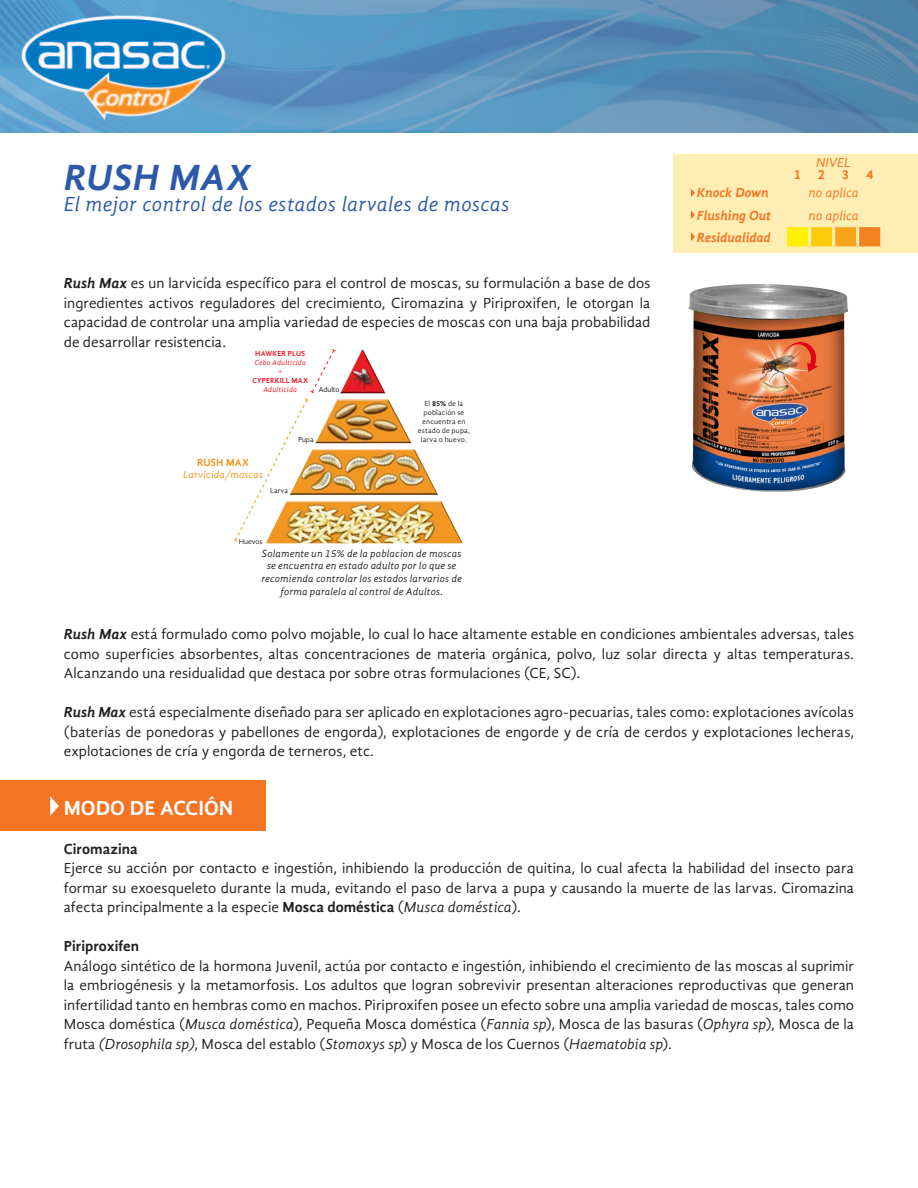
<style>
.page{position:relative;width:918px;height:1188px;background:#fff}
.page>*{position:absolute;margin:0;border:0;box-sizing:border-box;transform-origin:0 0}
.t1{font:italic 700 37.5px "Gandhi Sans";letter-spacing:.02em;color:#2c5aa9}
.t2{font:italic 21px "Gandhi Sans";letter-spacing:.02em;color:#2c5aa9}
.t3{font:700 21px "Gandhi Sans";color:#fff}
.t4{font:15px/19.5px "Gandhi Sans";letter-spacing:.005em;color:#231f20;text-align:justify}
.t5{font:700 15px "Gandhi Sans";color:#231f20}
.t6{font:italic 700 13.5px "Gandhi Sans";color:#f37423}
.t7{font:italic 13.5px "Gandhi Sans";letter-spacing:-.005em;color:#f37423}
.t8{font:700 13.5px "Gandhi Sans";color:#f37423}
.t9{font:italic 10.5px/12.6px "Gandhi Sans";letter-spacing:.015em;color:#231f20;text-align:center}
.t10{font:italic 10.5px "Gandhi Sans";letter-spacing:.015em;color:#f1941a}
.t11{font:700 10.5px "Gandhi Sans";letter-spacing:.02em;color:#f1941a}
.t12{font:7.5px/9px "Gandhi Sans";letter-spacing:.02em;color:#231f20;text-align:center}
.t13{font:italic 7.5px "Gandhi Sans";letter-spacing:.02em;color:#ec1b26}
.t14{font:700 7.5px "Gandhi Sans";letter-spacing:.02em;color:#ec1b26}
.s1{font-weight:700;font-style:italic}
.s2{font-weight:700}
.s3{font-style:italic}
</style>
<div class="page">
<img style="left:0;top:0;width:918px;height:133px">
<div style="left:0;top:780px;width:265px;height:51px;background:#f37423"></div>
<svg style="left:50px;top:796px;width:9px;height:20px"></svg>
<div style="left:674px;top:154px;width:244px;height:98px;background:#ffeeb4"></div>
<img style="left:688px;top:284px;width:161px;height:208px">
<div style="left:786px;top:226px;width:24px;height:22px;background:#fff101"></div>
<div style="left:810px;top:226px;width:24px;height:22px;background:#feca0a"></div>
<div style="left:834px;top:226px;width:24px;height:22px;background:#f9a51b"></div>
<div style="left:858px;top:226px;width:24px;height:22px;background:#f58220"></div>
<hr style="left:784px;top:224px;width:26px;height:3px;background:#ffeeb4">
<hr style="left:784px;top:227px;width:3px;height:19px;background:#ffeeb4">
<hr style="left:810px;top:224px;width:24px;height:3px;background:#ffeeb4">
<hr style="left:808px;top:227px;width:3px;height:19px;background:#ffeeb4">
<hr style="left:834px;top:224px;width:24px;height:3px;background:#ffeeb4">
<hr style="left:832px;top:227px;width:3px;height:19px;background:#ffeeb4">
<hr style="left:858px;top:224px;width:25px;height:3px;background:#ffeeb4">
<hr style="left:856px;top:227px;width:3px;height:19px;background:#ffeeb4">
<hr style="left:880px;top:227px;width:3px;height:19px;background:#ffeeb4">
<hr style="left:784px;top:246px;width:26px;height:3px;background:#ffeeb4">
<hr style="left:810px;top:246px;width:24px;height:3px;background:#ffeeb4">
<hr style="left:834px;top:246px;width:24px;height:3px;background:#ffeeb4">
<hr style="left:858px;top:246px;width:25px;height:3px;background:#ffeeb4">
<svg style="left:691px;top:188px;width:4px;height:9px"></svg>
<svg style="left:691px;top:210px;width:4px;height:9px"></svg>
<svg style="left:691px;top:232px;width:4px;height:9px"></svg>
<img style="left:266px;top:350px;width:197px;height:193px">
<svg style="left:233px;top:349px;width:103px;height:193px"></svg>
<p class="t1" style="left:64px;top:156px;width:189px">RUSH MAX</p>
<p class="t2" style="left:64px;top:192px;width:447px">El mejor control de los estados larvales de moscas</p>
<p class="t4" style="left:64px;top:273px;width:588px"><span class="s1">Rush Max</span> es un larvicída específico para el control de moscas, su formulación a base de dos ingredientes activos reguladores del crecimiento, Ciromazina y Piriproxifen, le otorgan la capacidad de controlar una amplia variedad de especies de moscas con una baja probabilidad de desarrollar resistencia.</p>
<p class="t14" style="left:255px;top:349px;width:51px">HAWKER PLUS</p>
<p class="t13" style="left:254px;top:358px;width:53px">Cebo Adulticida</p>
<p class="t13" style="left:278px;top:367px;width:6px">+</p>
<p class="t14" style="left:252px;top:376px;width:57px">CYPERKILL MAX</p>
<p class="t13" style="left:263px;top:385px;width:35px">Adulticida</p>
<p class="t12" style="left:319px;top:385px;width:23px">Adulto</p>
<p class="t11" style="left:197px;top:456px;width:53px">RUSH MAX</p>
<p class="t10" style="left:183px;top:469px;width:81px">Larvicida/moscas</p>
<p class="t12" style="left:270px;top:486px;width:19px">Larva</p>
<p class="t12" style="left:298px;top:435px;width:17px">Pupa</p>
<p class="t12" style="left:239px;top:536px;width:25px">Huevos</p>
<p class="t12" style="left:418px;top:399px;width:54px">El <span class="s2">85%</span> de la población se encuentra en estado de pupa, larva o huevo.</p>
<p class="t9" style="left:262px;top:547px;width:202px">Solamente un 15% de la poblacion de moscas se encuentra en estado adulto por lo que se recomienda controlar los estados larvarios de forma paralela al control de Adultos.</p>
<p class="t7" style="left:816px;top:155px;width:37px">NIVEL</p>
<p class="t8" style="left:794px;top:166px;width:9px">1</p>
<p class="t8" style="left:818px;top:166px;width:9px">2</p>
<p class="t8" style="left:842px;top:166px;width:9px">3</p>
<p class="t8" style="left:866px;top:166px;width:9px">4</p>
<p class="t6" style="left:697px;top:185px;width:73px">Knock Down</p>
<p class="t7" style="left:809px;top:185px;width:52px">no aplica</p>
<p class="t6" style="left:697px;top:207px;width:76px">Flushing Out</p>
<p class="t7" style="left:809px;top:207px;width:52px">no aplica</p>
<p class="t6" style="left:697px;top:230px;width:75px">Residualidad</p>
<p class="t4" style="left:64px;top:624px;width:792px"><span class="s1">Rush Max</span> está formulado como polvo mojable, lo cual lo hace altamente estable en condiciones ambientales adversas, tales como superficies absorbentes, altas concentraciones de materia orgánica, polvo, luz solar directa y altas temperaturas.<br>Alcanzando una residualidad que destaca por sobre otras formulaciones (CE, SC).</p>
<p class="t4" style="left:64px;top:702px;width:792px"><span class="s1">Rush Max</span> está especialmente diseñado para ser aplicado en explotaciones agro-pecuarias, tales como: explotaciones avícolas (baterías de ponedoras y pabellones de engorda), explotaciones de engorde y de cría de cerdos y explotaciones lecheras, explotaciones de cría y engorda de terneros, etc.</p>
<p class="t3" style="left:64px;top:795px;width:171px">MODO DE ACCIÓN</p>
<p class="t5" style="left:64px;top:840px;width:75px">Ciromazina</p>
<p class="t4" style="left:64px;top:858px;width:792px">Ejerce su acción por contacto e ingestión, inhibiendo la producción de quitina, lo cual afecta la habilidad del insecto para formar su exoesqueleto durante la muda, evitando el paso de larva a pupa y causando la muerte de las larvas. Ciromazina afecta principalmente a la especie <span class="s2">Mosca doméstica</span> (<span class="s3">Musca doméstica</span>).</p>
<p class="t5" style="left:64px;top:937px;width:77px">Piriproxifen</p>
<p class="t4" style="left:64px;top:956px;width:792px">Análogo sintético de la hormona Juvenil, actúa por contacto e ingestión, inhibiendo el crecimiento de las moscas al suprimir la embriogénesis y la metamorfosis. Los adultos que logran sobrevivir presentan alteraciones reproductivas que generan infertilidad tanto en hembras como en machos. Piriproxifen posee un efecto sobre una amplia variedad de moscas, tales como Mosca doméstica (<span class="s3">Musca doméstica</span>), Pequeña Mosca doméstica (<span class="s3">Fannia sp</span>), Mosca de las basuras (<span class="s3">Ophyra sp</span>), Mosca de la fruta <span class="s3">(Drosophila sp)</span>, Mosca del establo (<span class="s3">Stomoxys sp</span>) y Mosca de los Cuernos (<span class="s3">Haematobia sp</span>).</p>
</div>
